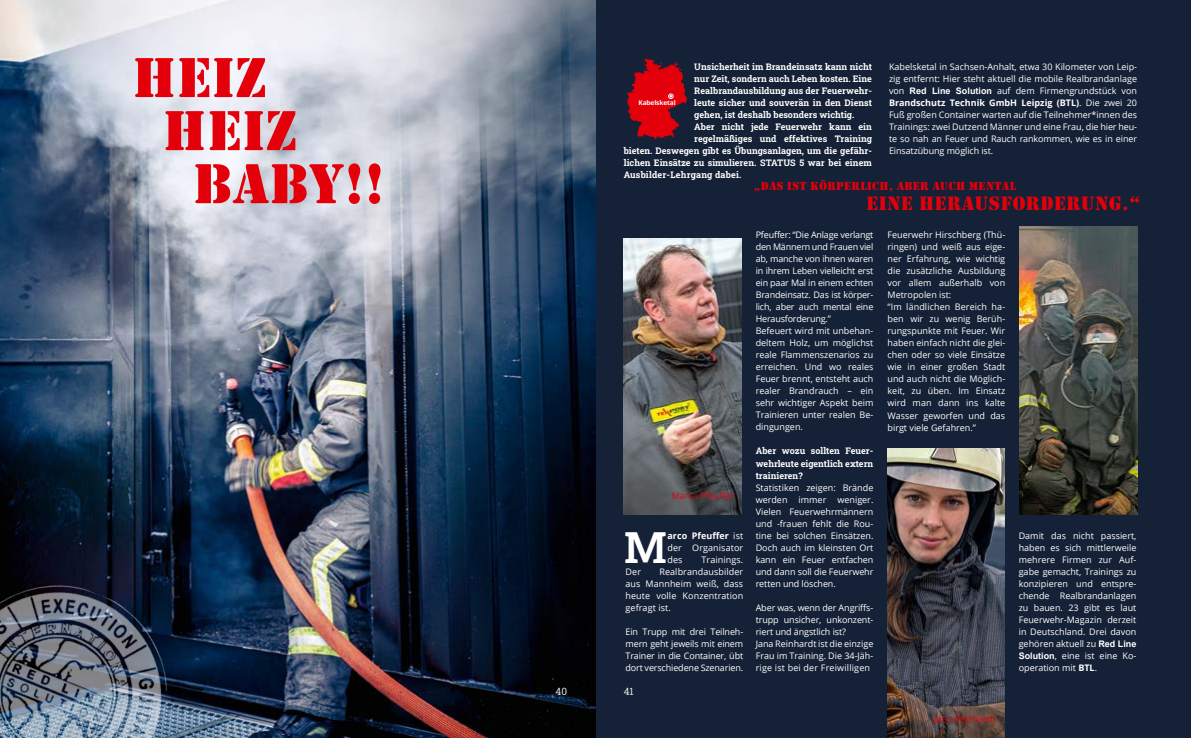
<style>
.page{position:relative;width:1191px;height:738px;background:#fff}
.page>*{position:absolute;margin:0;border:0;box-sizing:border-box;transform-origin:0 0}
.t1{font:58.4px "Stencil";letter-spacing:.01em;color:#e3000b}
.t2{font:600 42.8px "Roboto Slab";color:#fff}
.t3{font:20px "Stencil";letter-spacing:.03em;color:#e3000b}
.t4{font:12px "Stencil";letter-spacing:.03em;color:#e3000b}
.t5{font:10px "Roboto Slab";color:#e1e2e5}
.t6{font:9px/12px "Open Sans";color:#fff;text-align:justify}
.t7{font:700 9px/12px "Roboto Slab";color:#fff;text-align:justify}
.t8{font:9px "Open Sans";color:#e3000b}
.t9{font:700 9px "Roboto Slab";letter-spacing:.02em;color:#fff}
.t10{font:700 6.4px "Open Sans";letter-spacing:-.005em;color:#fff}
.s1{font-family:"Arial";font-weight:700}
.s2{font-weight:700}
.s3{font-weight:600}
.s4{font-size:11px}
</style>
<div class="page">
<div style="left:595px;top:0;width:596px;height:737px;background:#131f34"></div>
<img style="left:0;top:0;width:595px;height:737px">
<svg style="left:626px;top:58px;width:61px;height:81px"></svg>
<img style="left:1019px;top:226px;width:118px;height:288px">
<img style="left:887px;top:448px;width:117px;height:289px">
<img style="left:624px;top:238px;width:117px;height:276px">
<img style="left:0;top:554px;width:207px;height:183px">
<h1 class="t1" style="left:132px;top:54px;width:135px">HEIZ</h1>
<h1 class="t1" style="left:163px;top:107px;width:135px">HEIZ</h1>
<h1 class="t1" style="left:193px;top:160px;width:193px">BABY!!</h1>
<p class="t6" style="left:889px;top:60px;width:250px">Kabelsketal in Sachsen-Anhalt, etwa 30 Kilometer von Leip&shy;zig entfernt: Hier steht aktuell die mobile Realbrandanlage von <span class="s1">Red Line Solution</span> auf dem Firmengrundstück von <span class="s2">Brandschutz Technik GmbH Leipzig (BTL)</span>. Die zwei 20<br>Fuß großen Container warten auf die Teilnehmer*innen des Trainings: zwei Dutzend Männer und eine Frau, die hier heu&shy;te so nah an Feuer und Rauch rankommen, wie es in einer Einsatzübung möglich ist.</p>
<p class="t7" style="left:694px;top:61px;width:179px"><span class="s3">U</span>nsicherheit im Brandeinsatz kann nicht</p>
<p class="t7" style="left:694px;top:73px;width:179px">nur Zeit, sondern auch Leben kosten. Eine</p>
<p class="t7" style="left:694px;top:85px;width:179px">Realbrandausbildung aus der Feuerwehr-</p>
<p class="t7" style="left:694px;top:97px;width:179px">leute sicher und souverän in den Dienst</p>
<p class="t7" style="left:694px;top:109px;width:162px">gehen, ist deshalb besonders wichtig.</p>
<p class="t7" style="left:694px;top:121px;width:179px">Aber nicht jede Feuerwehr kann ein</p>
<p class="t7" style="left:694px;top:133px;width:179px">regelmäßiges und effektives Training</p>
<p class="t7" style="left:624px;top:144px;width:250px">bieten. Deswegen gibt es Übungsanlagen, um die gefähr-</p>
<p class="t7" style="left:624px;top:156px;width:250px">lichen Einsätze zu simulieren. STATUS 5 war bei einem</p>
<p class="t9" style="left:624px;top:169px;width:119px">Ausbilder-Lehrgang dabei.</p>
<p class="t10" style="left:638px;top:98px;width:39px">Kabelsketal</p>
<h3 class="t4" style="left:754px;top:181px;width:263px"><span class="s4">„</span>DAS IST KÖRPERLICH, ABER AUCH MENTAL</h3>
<h3 class="t3" style="left:866px;top:195px;width:276px">EINE HERAUSFORDERUNG.“</h3>
<p class="t8" style="left:672px;top:489px;width:64px">Marco Pfeuffer</p>
<h2 class="t2" style="left:624px;top:517px;width:44px">M</h2>
<p class="t6" style="left:667px;top:529px;width:77px"><span class="s2">arco Pfeuffer</span> ist der Organisator des</p>
<p class="t6" style="left:701px;top:553px;width:43px">Trainings.</p>
<p class="t6" style="left:625px;top:565px;width:119px;text-indent:34px">Realbrandausbilder aus Mannheim weiß, dass heute volle Konzentration gefragt ist.</p>
<p class="t6" style="left:625px;top:625px;width:119px">Ein Trupp mit drei Teilneh&shy;mern geht jeweils mit einem Trainer in die Container, übt dort verschiedene Szenarien.</p>
<p class="t6" style="left:625px;top:565px;width:17px">Der</p>
<p class="t5" style="left:555px;top:683px;width:13px">40</p>
<p class="t5" style="left:624px;top:683px;width:11px">41</p>
<p class="t6" style="left:755px;top:228px;width:119px;text-align:left">Pfeuffer: “Die Anlage verlangt den Männern und Frauen viel ab, manche von ihnen waren in ihrem Leben vielleicht erst ein paar Mal in einem echten<br>Brandeinsatz. Das ist körper&shy;lich, aber auch mental eine<br>Herausforderung.”<br>Befeuert wird mit unbehan&shy;deltem Holz, um möglichst reale Flammenszenarios zu erreichen. Und wo reales<br>Feuer brennt, entsteht auch realer Brandrauch – ein sehr wichtiger Aspekt beim<br>Trainieren unter realen Be&shy;dingungen.</p>
<p class="t7" style="left:755px;top:444px;width:119px">Aber wozu sollten Feuer&shy;wehrleute eigentlich extern trainieren?</p>
<p class="t6" style="left:755px;top:480px;width:119px">Statistiken zeigen: Brände werden immer weniger.<br>Vielen Feuerwehrmännern und -frauen fehlt die Rou&shy;tine bei solchen Einsätzen.<br>Doch auch im kleinsten Ort kann ein Feuer entfachen und dann soll die Feuerwehr retten und löschen.</p>
<p class="t6" style="left:755px;top:600px;width:119px;text-align:left">Aber was, wenn der Angriffs&shy;trupp unsicher, unkonzent&shy;riert und ängstlich ist?<br>Jana Reinhardt ist die einzige<br>Frau im Training. Die 34-Jäh&shy;rige ist bei der Freiwilligen</p>
<p class="t6" style="left:887px;top:228px;width:119px;text-align:left">Feuerwehr Hirschberg (Thü&shy;ringen) und weiß aus eige&shy;ner Erfahrung, wie wichtig die zusätzliche Ausbildung vor allem außerhalb von<br>Metropolen ist:<br>“Im ländlichen Bereich ha&shy;ben wir zu wenig Berüh&shy;rungspunkte mit Feuer. Wir haben einfach nicht die glei&shy;chen oder so viele Einsätze wie in einer großen Stadt und auch nicht die Möglich&shy;keit, zu üben. Im Einsatz wird man dann ins kalte<br>Wasser geworfen und das birgt viele Gefahren.”</p>
<p class="t8" style="left:934px;top:712px;width:63px">Jana Reinhardt</p>
<p class="t6" style="left:1018px;top:529px;width:119px">Damit das nicht passiert, haben es sich mittlerweile mehrere Firmen zur Auf&shy;gabe gemacht, Trainings zu konzipieren und entspre&shy;chende Realbrandanlagen zu bauen. 23 gibt es laut Feuerwehr-Magazin derzeit in Deutschland. Drei davon gehören aktuell zu <span class="s1">Red Line Solution</span>, eine ist eine Ko&shy;operation mit <span class="s2">BTL</span>.</p>
</div>
